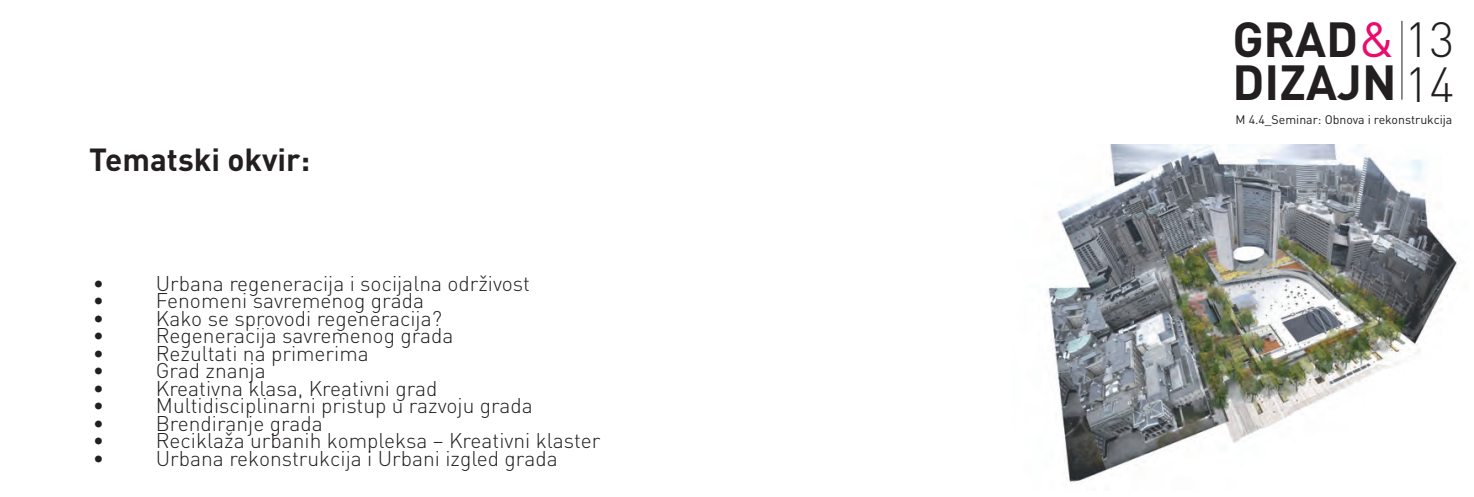
<style>
.page{position:relative;width:1474px;height:497px;background:#fff}
.page>*{position:absolute;margin:0;border:0;box-sizing:border-box;transform-origin:0 0}
.t1{font:700 48.65px/42.5px "DIN Pro";color:#231f20}
.t2{font:700 31.5px "DIN Pro";color:#231f20}
.t3{font:300 21px "DIN Pro";color:#231f20}
.t4{font:12.25px "DIN Pro";color:#231f20}
.s1{font-weight:400;color:#eb0b6d}
.s2{font-weight:300}
</style>
<div class="page">
<hr style="left:1401px;top:21px;width:1px;height:78px;background:#231f20">
<img style="left:1047px;top:144px;width:411px;height:339px">
<p class="t2" style="left:89px;top:138px;width:223px">Tematski okvir:</p>
<p class="t3" style="left:93px;top:268px;width:13px">•</p>
<p class="t3" style="left:156px;top:268px;width:375px">Urbana regeneracija i socijalna održivost</p>
<p class="t3" style="left:93px;top:286px;width:13px">•</p>
<p class="t3" style="left:156px;top:286px;width:270px">Fenomeni savremenog grada</p>
<p class="t3" style="left:93px;top:303px;width:13px">•</p>
<p class="t3" style="left:156px;top:303px;width:288px">Kako se sprovodi regeneracija?</p>
<p class="t3" style="left:93px;top:321px;width:13px">•</p>
<p class="t3" style="left:156px;top:321px;width:299px">Regeneracija savremenog grada</p>
<p class="t3" style="left:93px;top:338px;width:13px">•</p>
<p class="t3" style="left:156px;top:338px;width:214px">Rezultati na primerima</p>
<p class="t3" style="left:93px;top:356px;width:13px">•</p>
<p class="t3" style="left:156px;top:356px;width:111px">Grad znanja</p>
<p class="t3" style="left:93px;top:373px;width:13px">•</p>
<p class="t3" style="left:156px;top:373px;width:283px">Kreativna klasa, Kreativni grad</p>
<p class="t3" style="left:93px;top:391px;width:13px">•</p>
<p class="t3" style="left:156px;top:391px;width:378px">Multidisciplinarni pristup u razvoju grada</p>
<p class="t3" style="left:93px;top:408px;width:13px">•</p>
<p class="t3" style="left:156px;top:408px;width:168px">Brendiranje grada</p>
<p class="t3" style="left:93px;top:426px;width:13px">•</p>
<p class="t3" style="left:156px;top:426px;width:446px">Reciklaža urbanih kompleksa – Kreativni klaster</p>
<p class="t3" style="left:93px;top:443px;width:13px">•</p>
<p class="t3" style="left:156px;top:443px;width:403px">Urbana rekonstrukcija i Urbani izgled grada</p>
<p class="t1" style="left:1232px;top:16px;width:223px">GRAD<span class="s1">&amp;</span> <span class="s2">13<br></span>DIZAJN <span class="s2">14</span></p>
<p class="t4" style="left:1235px;top:111px;width:218px">M 4.4_Seminar: Obnova i rekonstrukcija</p>
</div>
